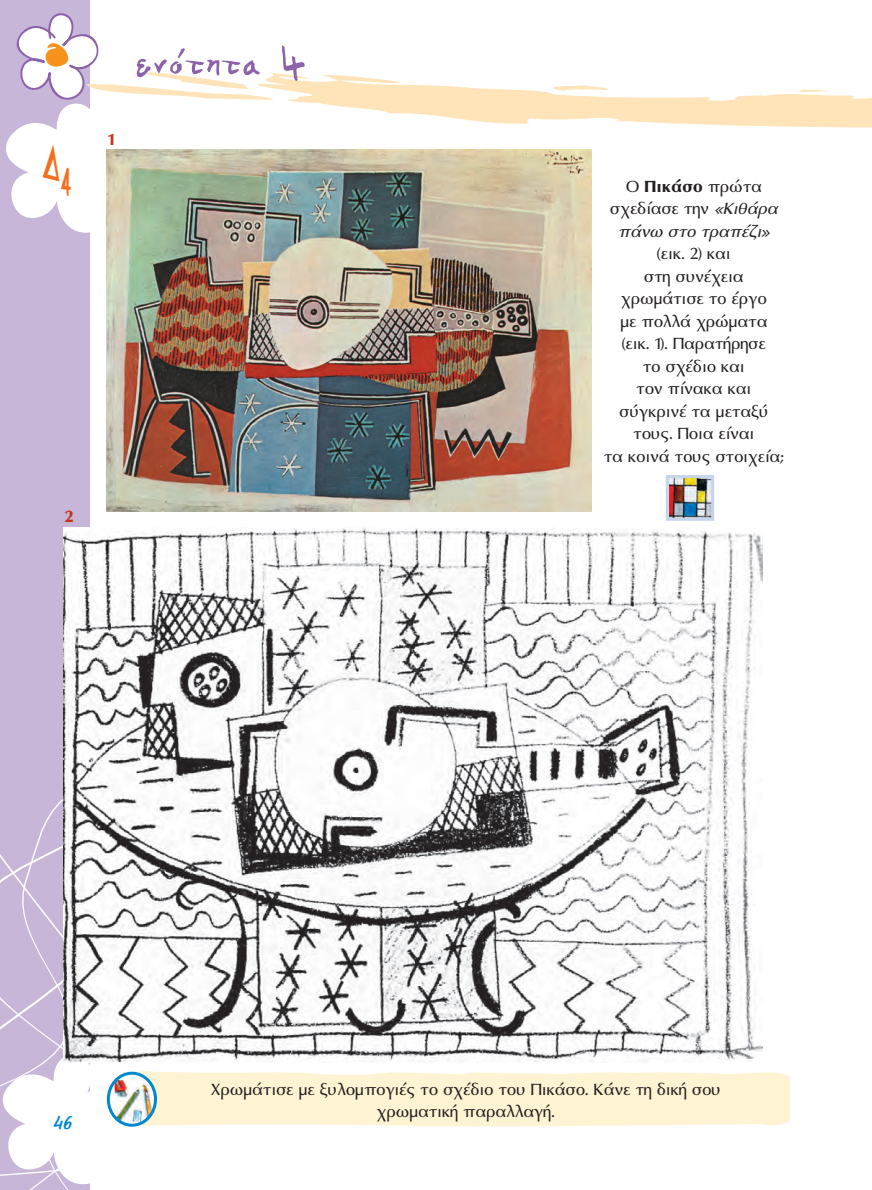
<style>
.page{position:relative;width:872px;height:1190px;background:#fff}
.page>*{position:absolute;margin:0;border:0;box-sizing:border-box;transform-origin:0 0}
.t1{font:700 52.5px "PF Flying Saucer";color:#f36e21;scale:.65 1}
.t2{font:700 24px "CF Marker";color:#0089cf;scale:1.2 1}
.t3{font:21px/22.5px "Mg Optima UC Pol";letter-spacing:.01em;color:#231f20;text-align:center}
.t4{font:italic 21px/22.5px "Mg Optima UC Pol";letter-spacing:.01em;color:#231f20;text-align:center}
.t5{font:700 21px "Mg Optima UC Pol";color:#c5321a}
.s1{font-style:normal}
.s2{font-weight:700;font-style:normal}
</style>
<div class="page">
<div style="left:0;top:0;width:90px;height:1189px;background:#c7b6d8"></div>
<svg style="left:305px;top:75px;width:567px;height:52px;fill:#fee4b8"></svg>
<svg style="left:548px;top:85px;width:63px;height:6px"></svg>
<svg style="left:798px;top:90px;width:30px;height:2px"></svg>
<svg style="left:6px;top:13px;width:299px;height:220px"></svg>
<img style="left:107px;top:149px;width:485px;height:363px">
<img style="left:64px;top:528px;width:698px;height:534px">
<div style="left:122px;top:1071px;width:667px;height:55px;background:#fef3d2"></div>
<img style="left:669px;top:479px;width:41px;height:38px">
<div style="left:665px;top:475px;width:49px;height:46px;border:3px solid #c6d5ed"></div>
<svg style="left:108px;top:1073px;width:47px;height:52px"></svg>
<img style="left:115px;top:1080px;width:40px;height:41px">
<div style="left:107px;top:1071px;width:50px;height:55px;border:3px solid #0089cf;border-radius:50%"></div>
<svg style="left:0;top:750px;width:94px;height:440px"></svg>
<h1 class="t1" style="left:42px;top:141px;width:47px">Δ4</h1>
<p class="t5" style="left:108px;top:129px;width:8px">1</p>
<p class="t5" style="left:64px;top:506px;width:11px">2</p>
<p class="t4" style="left:610px;top:174px;width:169px"><span class="s1">Ο</span> <span class="s2">Πικάσο</span> <span class="s1">πρώτα σχεδίασε την</span> «Κιθάρα πάνω στο τραπέζι»</p>
<p class="t3" style="left:604px;top:242px;width:181px">(εικ. 2) και<br>στη συνέχεια χρωμάτισε το έργο<br>με πολλά χρώματα (εικ. 1). Παρατήρησε<br>το σχέδιο και<br>τον πίνακα και σύγκρινέ τα μεταξύ τους. Ποια είναι<br>τα κοινά τους στοιχεία;</p>
<p class="t2" style="left:54px;top:1109px;width:17px">46</p>
<p class="t3" style="left:211px;top:1077px;width:511px">Χρωμάτισε με ξυλομπογιές το σχέδιο του Πικάσο. Κάνε τη δική σου χρωματική παραλλαγή.</p>
</div>
